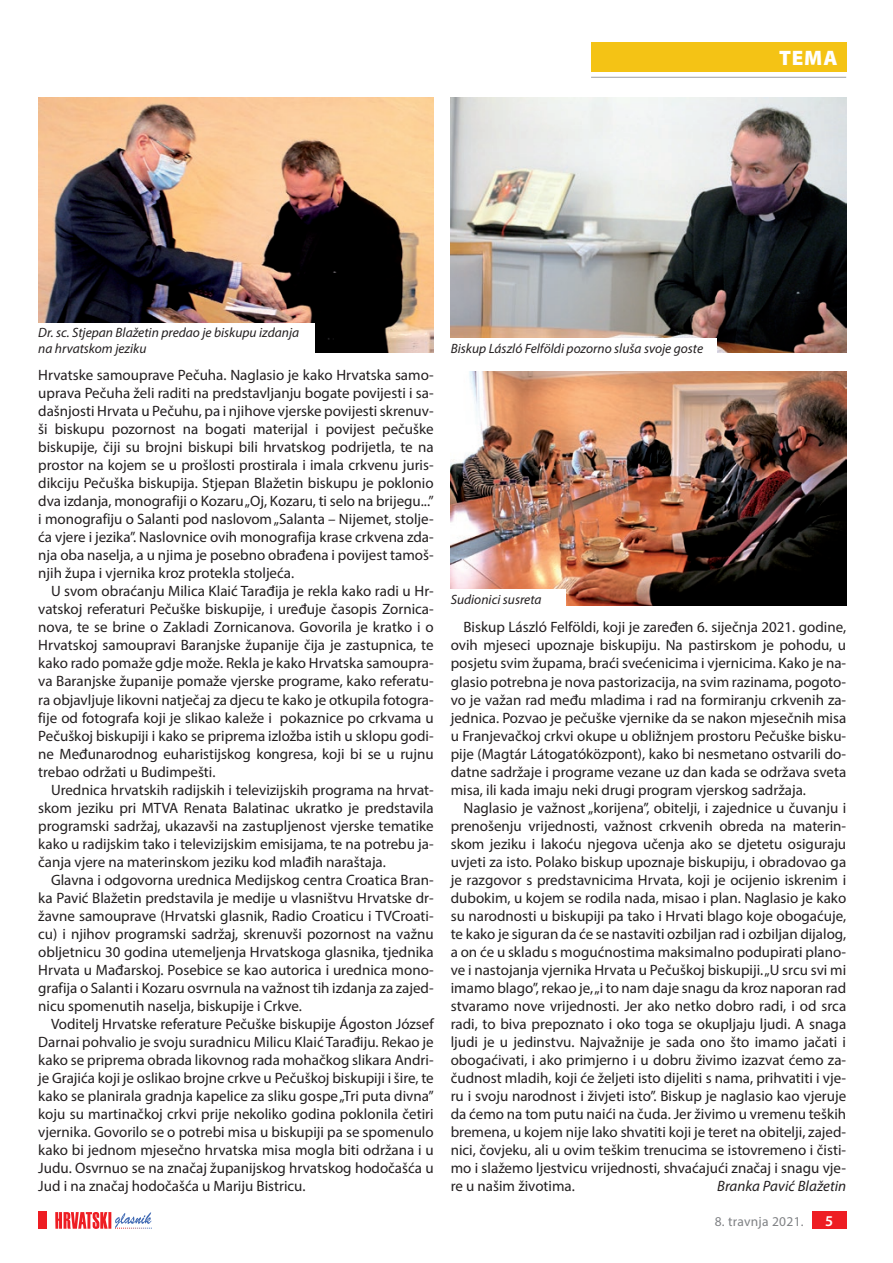
<style>
.page{position:relative;width:893px;height:1263px;background:#fff}
.page>*{position:absolute;margin:0;border:0;box-sizing:border-box;transform-origin:0 0}
.t1{font:900 21px "Myriad Pro";color:#fff}
.t2{font:15px/18px "Myriad Pro";color:#231f20;text-align:justify}
.t3{font:italic 15px "Myriad Pro";color:#231f20}
.t4{font:600 15px "Myriad Pro";color:#fff}
.t5{font:italic 13.5px/16.5px "Myriad Pro";color:#231f20}
.t6{font:13.5px "Myriad Pro";letter-spacing:.02em;color:#808285}
</style>
<div class="page">
<div style="left:812px;top:1212px;width:34px;height:17px;background:#ee1d23"></div>
<svg style="left:55px;top:1212px;width:97px;height:17px"></svg>
<div style="left:38px;top:1212px;width:9px;height:17px;background:#ee1d23"></div>
<div style="left:591px;top:43px;width:255px;height:29px;background:#f4c315"></div>
<hr style="left:591px;top:77px;width:255px;height:1px;background:#a8a9ad">
<img style="left:451px;top:98px;width:395px;height:255px">
<img style="left:451px;top:371px;width:395px;height:234px">
<img style="left:38px;top:98px;width:396px;height:255px">
<div style="left:34px;top:323px;width:281px;height:34px;background:#fff"></div>
<div style="left:446px;top:338px;width:271px;height:19px;background:#fff"></div>
<div style="left:446px;top:589px;width:120px;height:19px;background:#fff"></div>
<h1 class="t1" style="left:779px;top:44px;width:16px">TEMA</h1>
<p class="t5" style="left:38px;top:324px;width:263px">Dr. sc. Stjepan Blažetin predao je biskupu izdanja na hrvatskom jeziku</p>
<p class="t2" style="left:38px;top:366px;width:397px">Hrvatske samouprave Pečuha. Naglasio je kako Hrvatska samo&shy;uprava Pečuha želi raditi na predstavljanju bogate povijesti i sa&shy;dašnjosti Hrvata u Pečuhu, pa i njihove vjerske povijesti skrenuv&shy;ši biskupu pozornost na bogati materijal i povijest pečuške biskupije, čiji su brojni biskupi bili hrvatskog podrijetla, te na prostor na kojem se u prošlosti prostirala i imala crkvenu juris&shy;dikciju Pečuška biskupija. Stjepan Blažetin biskupu je poklonio dva izdanja, monografiji o Kozaru „Oj, Kozaru, ti selo na brijegu...” i monografiju o Salanti pod naslovom „Salanta – Nijemet, stolje&shy;ća vjere i jezika”. Naslovnice ovih monografija krase crkvena zda&shy;nja oba naselja, a u njima je posebno obrađena i povijest tamoš&shy;njih župa i vjernika kroz protekla stoljeća.</p>
<p class="t2" style="left:38px;top:582px;width:397px;text-indent:13px">U svom obraćanju Milica Klaić Tarađija je rekla kako radi u Hr&shy;vatskoj referaturi Pečuške biskupije, i uređuje časopis Zornica&shy;nova, te se brine o Zakladi Zornicanova. Govorila je kratko i o Hrvatskoj samoupravi Baranjske županije čija je zastupnica, te kako rado pomaže gdje može. Rekla je kako Hrvatska samoupra&shy;va Baranjske županije pomaže vjerske programe, kako referatu&shy;ra objavljuje likovni natječaj za djecu te kako je otkupila fotogra&shy;fije od fotografa koji je slikao kaleže i pokaznice po crkvama u Pečuškoj biskupiji i kako se priprema izložba istih u sklopu godi&shy;ne Međunarodnog euharistijskog kongresa, koji bi se u rujnu trebao održati u Budimpešti.</p>
<p class="t2" style="left:38px;top:780px;width:397px;text-indent:13px">Urednica hrvatskih radijskih i televizijskih programa na hrvat&shy;skom jeziku pri MTVA Renata Balatinac ukratko je predstavila programski sadržaj, ukazavši na zastupljenost vjerske tematike kako u radijskim tako i televizijskim emisijama, te na potrebu ja&shy;čanja vjere na materinskom jeziku kod mlađih naraštaja.</p>
<p class="t2" style="left:38px;top:870px;width:397px;text-indent:13px">Glavna i odgovorna urednica Medijskog centra Croatica Bran&shy;ka Pavić Blažetin predstavila je medije u vlasništvu Hrvatske dr&shy;žavne samouprave (Hrvatski glasnik, Radio Croaticu i TVCroati&shy;cu) i njihov programski sadržaj, skrenuvši pozornost na važnu obljetnicu 30 godina utemeljenja Hrvatskoga glasnika, tjednika Hrvata u Mađarskoj. Posebice se kao autorica i urednica mono&shy;grafija o Salanti i Kozaru osvrnula na važnost tih izdanja za zajed&shy;nicu spomenutih naselja, biskupije i Crkve.</p>
<p class="t2" style="left:38px;top:1014px;width:397px;text-indent:13px">Voditelj Hrvatske referature Pečuške biskupije Ágoston József Darnai pohvalio je svoju suradnicu Milicu Klaić Tarađiju. Rekao je kako se priprema obrada likovnog rada mohačkog slikara Andri&shy;je Grajića koji je oslikao brojne crkve u Pečuškoj biskupiji i šire, te kako se planirala gradnja kapelice za sliku gospe „Tri puta divna” koju su martinačkoj crkvi prije nekoliko godina poklonila četiri vjernika. Govorilo se o potrebi misa u biskupiji pa se spomenulo kako bi jednom mjesečno hrvatska misa mogla biti održana i u Judu. Osvrnuo se na značaj županijskog hrvatskog hodočašća u Jud i na značaj hodočašća u Mariju Bistricu.</p>
<p class="t5" style="left:451px;top:340px;width:254px">Biskup László Felföldi pozorno sluša svoje goste</p>
<p class="t5" style="left:451px;top:591px;width:92px">Sudionici susreta</p>
<p class="t2" style="left:451px;top:618px;width:397px;text-indent:13px">Biskup László Felföldi, koji je zaređen 6. siječnja 2021. godine, ovih mjeseci upoznaje biskupiju. Na pastirskom je pohodu, u posjetu svim župama, braći svećenicima i vjernicima. Kako je na&shy;glasio potrebna je nova pastorizacija, na svim razinama, pogoto&shy;vo je važan rad među mladima i rad na formiranju crkvenih za&shy;jednica. Pozvao je pečuške vjernike da se nakon mjesečnih misa u Franjevačkoj crkvi okupe u obližnjem prostoru Pečuške bisku&shy;pije (Magtár Látogatóközpont), kako bi nesmetano ostvarili do&shy;datne sadržaje i programe vezane uz dan kada se održava sveta misa, ili kada imaju neki drugi program vjerskog sadržaja.</p>
<p class="t2" style="left:451px;top:798px;width:397px;text-indent:13px">Naglasio je važnost „korijena”, obitelji, i zajednice u čuvanju i prenošenju vrijednosti, važnost crkvenih obreda na materin&shy;skom jeziku i lakoću njegova učenja ako se djetetu osiguraju uvjeti za isto. Polako biskup upoznaje biskupiju, i obradovao ga je razgovor s predstavnicima Hrvata, koji je ocijenio iskrenim i dubokim, u kojem se rodila nada, misao i plan. Naglasio je kako su narodnosti u biskupiji pa tako i Hrvati blago koje obogaćuje, te kako je siguran da će se nastaviti ozbiljan rad i ozbiljan dijalog, a on će u skladu s mogućnostima maksimalno podupirati plano&shy;ve i nastojanja vjernika Hrvata u Pečuškoj biskupiji. „U srcu svi mi imamo blago”, rekao je, „i to nam daje snagu da kroz naporan rad stvaramo nove vrijednosti. Jer ako netko dobro radi, i od srca radi, to biva prepoznato i oko toga se okupljaju ljudi. A snaga ljudi je u jedinstvu. Najvažnije je sada ono što imamo jačati i obogaćivati, i ako primjerno i u dobru živimo izazvat ćemo za&shy;čudnost mladih, koji će željeti isto dijeliti s nama, prihvatiti i vje&shy;ru i svoju narodnost i živjeti isto”. Biskup je naglasio kao vjeruje da ćemo na tom putu naići na čuda. Jer živimo u vremenu teških bremena, u kojem nije lako shvatiti koji je teret na obitelji, zajed&shy;nici, čovjeku, ali u ovim teškim trenucima se istovremeno i čisti&shy;mo i slažemo ljestvicu vrijednosti, shvaćajući značaj i snagu vje&shy;re u našim životima.</p>
<p class="t3" style="left:717px;top:1176px;width:131px">Branka Pavić Blažetin</p>
<p class="t6" style="left:715px;top:1213px;width:90px">8. travnja 2021.</p>
<p class="t4" style="left:825px;top:1211px;width:10px">5</p>
</div>
